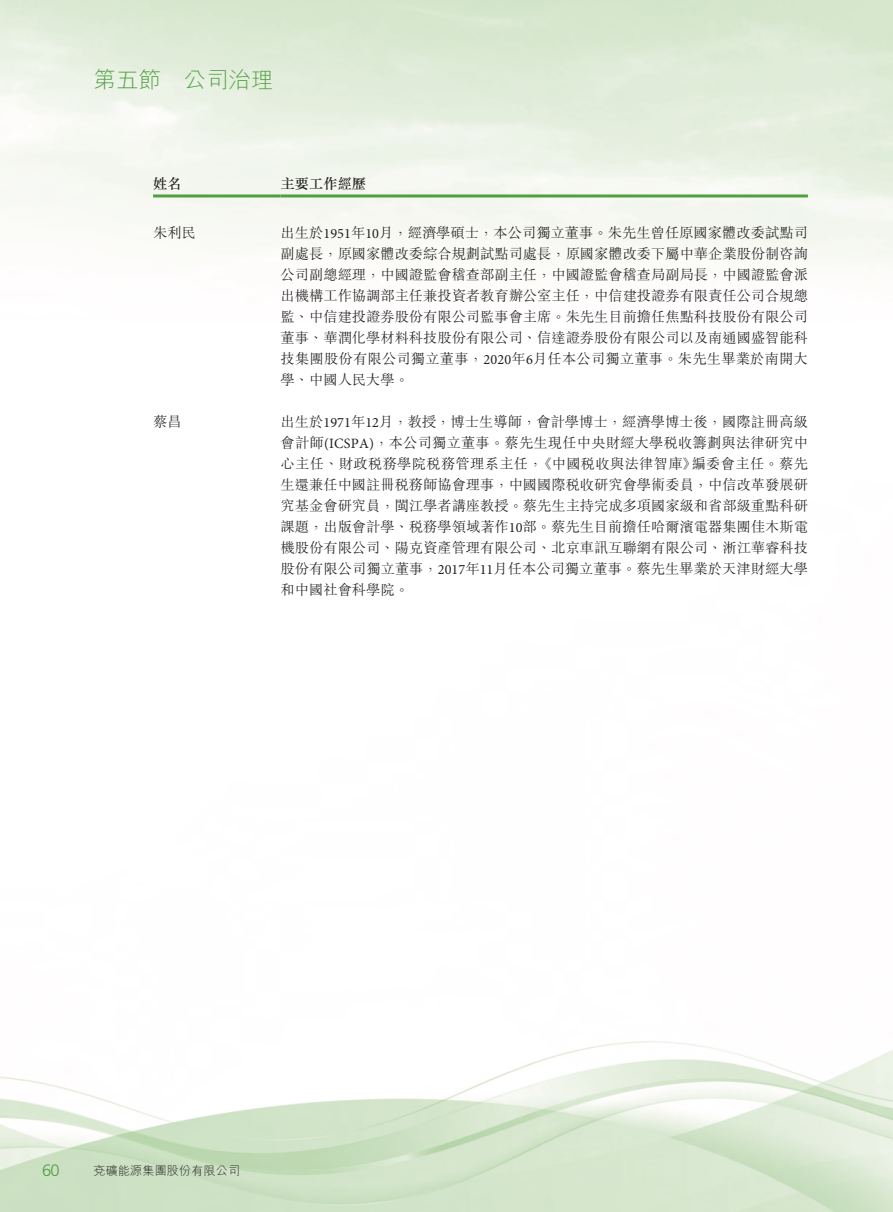
<style>
.page{position:relative;width:893px;height:1212px;background:#fff}
.page>*{position:absolute;margin:0;border:0;box-sizing:border-box;transform-origin:0 0}
.t1{font:300 22.5px "M Hei HK";color:#519f43}
.t2{font:300 16.5px "Frutiger LT Std";color:#519f43}
.t3{font:300 14.25px/21px "M Sung HK";letter-spacing:.005em;color:#231f20;text-align:justify}
.t4{font:500 14.25px "M Sung HK";color:#231f20}
.t5{font:300 12px "M Hei HK";letter-spacing:.02em;color:#231f20}
.s1{font-family:"Minion Pro";font-weight:400}
</style>
<div class="page">
<hr style="left:153px;top:194px;width:128px;height:3px;background:#519f43">
<hr style="left:281px;top:194px;width:527px;height:3px;background:#519f43">
<h1 class="t1" style="left:94px;top:64px;width:181px">第五節 公司治理</h1>
<p class="t4" style="left:153px;top:174px;width:30px">姓名</p>
<p class="t4" style="left:281px;top:174px;width:87px">主要工作經歷</p>
<p class="t3" style="left:153px;top:221px;width:44px">朱利民</p>
<p class="t3" style="left:281px;top:221px;width:529px">出生於<span class="s1">1951</span>年<span class="s1">10</span>月，經濟學碩士，本公司獨立董事。朱先生曾任原國家體改委試點司副處長，原國家體改委綜合規劃試點司處長，原國家體改委下屬中華企業股份制咨詢公司副總經理，中國證監會稽查部副主任，中國證監會稽查局副局長，中國證監會派出機構工作協調部主任兼投資者教育辦公室主任，中信建投證券有限責任公司合規總監、中信建投證券股份有限公司監事會主席。朱先生目前擔任焦點科技股份有限公司董事、華潤化學材料科技股份有限公司、信達證券股份有限公司以及南通國盛智能科技集團股份有限公司獨立董事，<span class="s1">2020</span>年<span class="s1">6</span>月任本公司獨立董事。朱先生畢業於南開大學、中國人民大學。</p>
<p class="t3" style="left:153px;top:410px;width:30px">蔡昌</p>
<p class="t3" style="left:281px;top:410px;width:529px">出生於<span class="s1">1971</span>年<span class="s1">12</span>月，教授，博士生導師，會計學博士，經濟學博士後，國際註冊高級會計師<span class="s1">(ICSPA)</span>，本公司獨立董事。蔡先生現任中央財經大學稅收籌劃與法律研究中心主任、財政稅務學院稅務管理系主任，《中國稅收與法律智庫》編委會主任。蔡先生還兼任中國註冊稅務師協會理事，中國國際稅收研究會學術委員，中信改革發展研究基金會研究員，閩江學者講座教授。蔡先生主持完成多項國家級和省部級重點科研課題，出版會計學、稅務學領域著作<span class="s1">10</span>部。蔡先生目前擔任哈爾濱電器集團佳木斯電機股份有限公司、陽克資產管理有限公司、北京車訊互聯網有限公司、淅江華睿科技股份有限公司獨立董事，<span class="s1">2017</span>年<span class="s1">11</span>月任本公司獨立董事。蔡先生畢業於天津財經大學和中國社會科學院。</p>
<p class="t2" style="left:42px;top:1161px;width:19px">60</p>
<p class="t5" style="left:94px;top:1162px;width:148px">兗礦能源集團股份有限公司</p>
</div>
